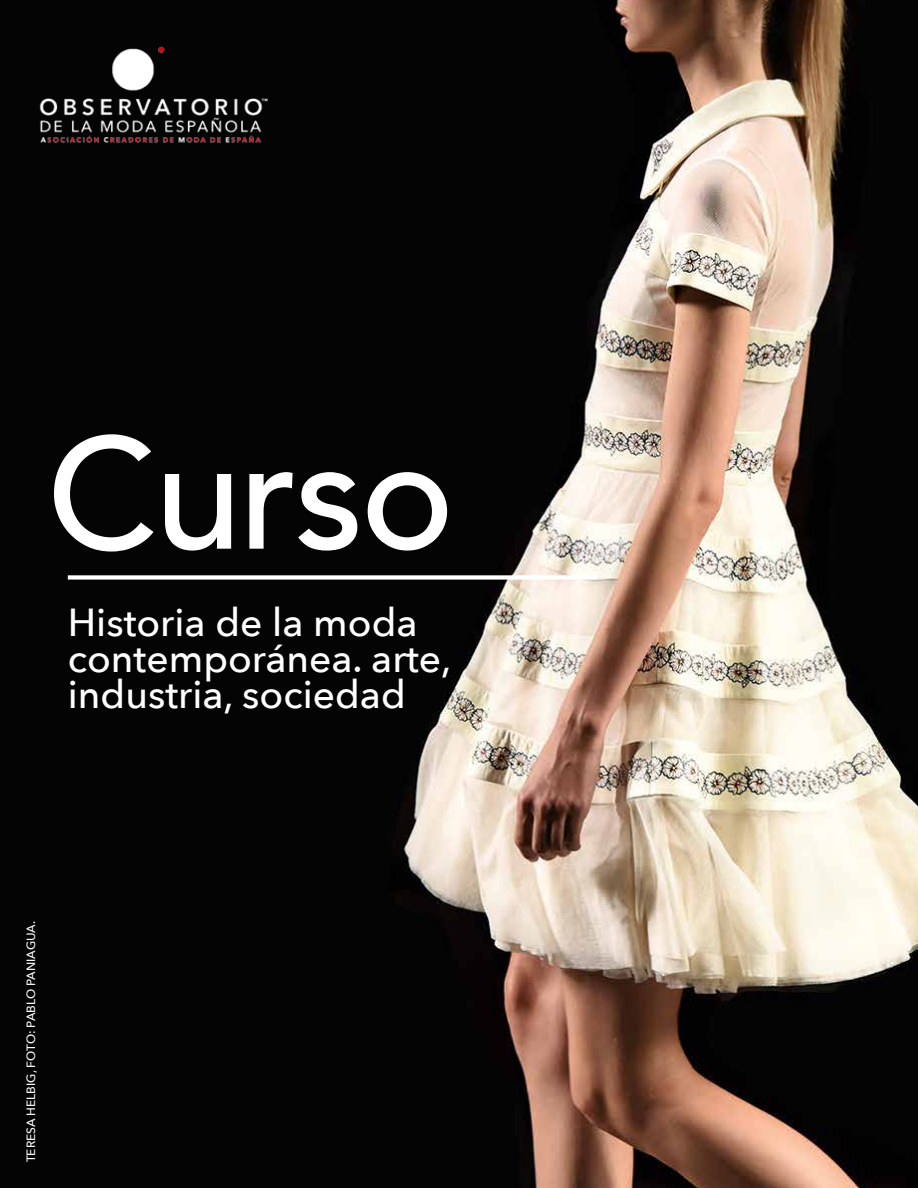
<style>
.page{position:relative;width:918px;height:1188px;background:#fff}
.page>*{position:absolute;margin:0;border:0;box-sizing:border-box;transform-origin:0 0}
.t1{font:500 157.5px "Avenir";letter-spacing:-.02em;color:#fff}
.t2{font:500 39px/36px "Avenir Next";color:#fff}
.t3{font:500 12px "Avenir Next";color:#fff}
</style>
<div class="page">
<img style="left:0;top:0;width:918px;height:1188px">
<div style="left:68px;top:575px;width:529px;height:5px;background:#fff"></div>
<img style="left:19px;top:24px;width:262px;height:150px">
<h1 class="t1" style="left:47px;top:358px;width:409px">Curso</h1>
<p class="t2" style="left:68px;top:603px;width:385px">Historia de la moda contemporánea. arte, industria, sociedad</p>
<p class="t3" style="left:21px;top:1162px;width:243px;rotate:-90deg">TERESA HELBIG, FOTO: PABLO PANIAGUA.</p>
</div>
